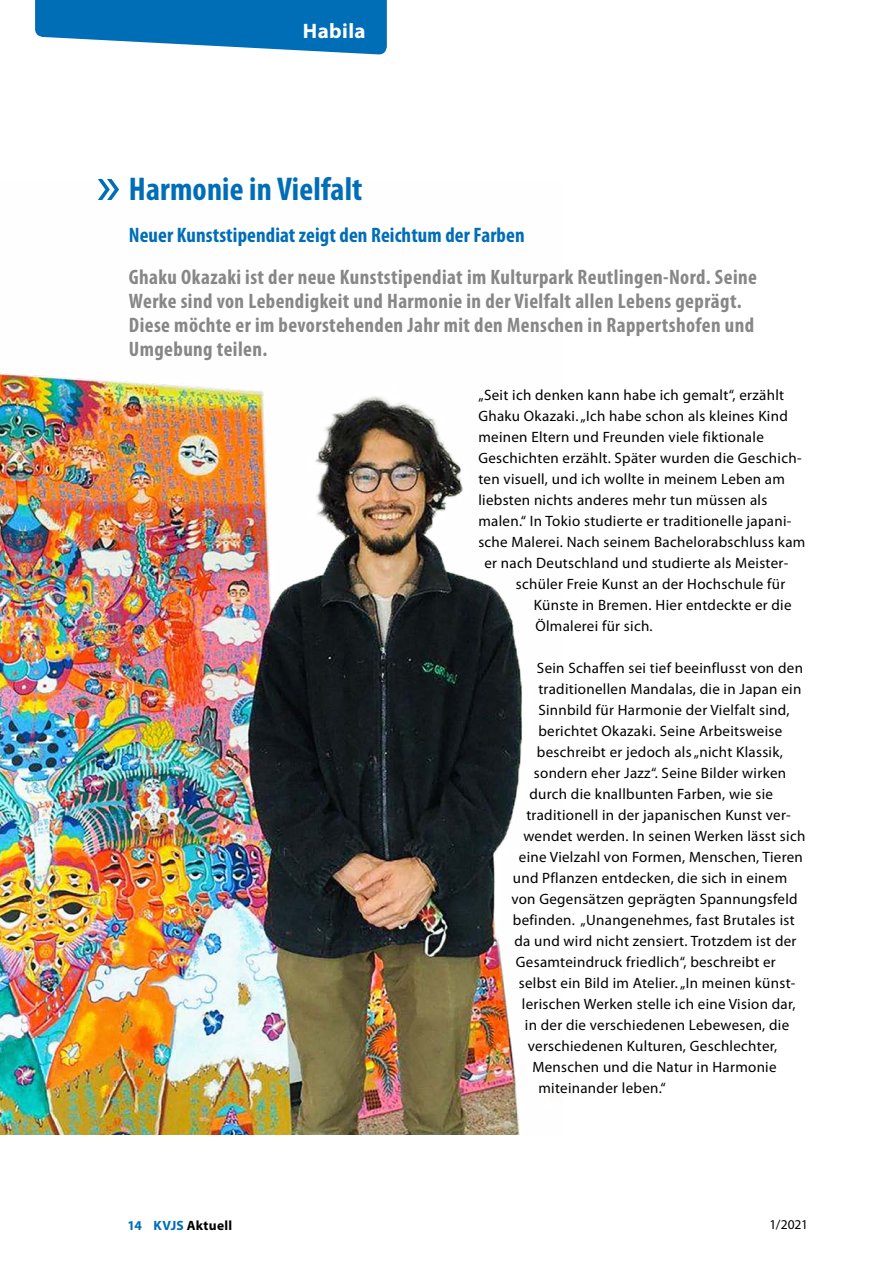
<style>
.page{position:relative;width:893px;height:1263px;background:#fff}
.page>*{position:absolute;margin:0;border:0;box-sizing:border-box;transform-origin:0 0}
.Inhalt_H3_Headline{font:700 condensed 33px "Myriad Pro";letter-spacing:.005em;color:#006db7}
.Inhalt_P_Teaser{font:700 condensed 21px/24px "Myriad Pro";letter-spacing:.02em;color:#868786}
.Inhalt_H4_Subhead{font:700 condensed 21px "Myriad Pro";letter-spacing:.005em;color:#006db7}
.t1{font:700 21px "Myriad Pro";letter-spacing:.02em;color:#fff}
.Inhalt_P_Copytext{font:15px "Myriad Pro";letter-spacing:.02em;color:#000}
.t2{font:700 13.5px "Myriad Pro";letter-spacing:.02em;color:#000}
.t3{font:13.5px "Myriad Pro";color:#000}
.s1{color:#006db7}
</style>
<div class="page">
<svg style="left:35px;top:0;width:352px;height:54px;background:#2883c2"></svg>
<img style="left:0;top:373px;width:523px;height:762px">
<svg style="left:98px;top:179px;width:21px;height:21px"></svg>
<h2 class="t1" style="left:303px;top:17px;width:64px">Habila</h2>
<h3 class="Inhalt_H3_Headline" style="left:129px;top:169px;width:235px">Harmonie in Vielfalt</h3>
<h4 class="Inhalt_H4_Subhead" style="left:129px;top:222px;width:397px">Neuer Kunststipendiat zeigt den Reichtum der Farben</h4>
<p class="Inhalt_P_Teaser" style="left:129px;top:265px;width:630px">Ghaku Okazaki ist der neue Kunststipendiat im Kulturpark Reutlingen-Nord. Seine Werke sind von Lebendigkeit und Harmonie in der Vielfalt allen Lebens geprägt.<br>Diese möchte er im bevorstehenden Jahr mit den Menschen in Rappertshofen und Umgebung teilen.</p>
<p class="Inhalt_P_Copytext" style="left:478px;top:385px;width:307px">„Seit ich denken kann habe ich gemalt“, erzählt</p>
<p class="Inhalt_P_Copytext" style="left:478px;top:406px;width:311px">Ghaku Okazaki. „Ich habe schon als kleines Kind</p>
<p class="Inhalt_P_Copytext" style="left:478px;top:427px;width:287px">meinen Eltern und Freunden viele fiktionale</p>
<p class="Inhalt_P_Copytext" style="left:478px;top:448px;width:325px">Geschichten erzählt. Später wurden die Geschich-</p>
<p class="Inhalt_P_Copytext" style="left:478px;top:469px;width:308px">ten visuell, und ich wollte in meinem Leben am</p>
<p class="Inhalt_P_Copytext" style="left:478px;top:490px;width:290px">liebsten nichts anderes mehr tun müssen als</p>
<p class="Inhalt_P_Copytext" style="left:478px;top:511px;width:315px">malen.“ In Tokio studierte er traditionelle japani-</p>
<p class="Inhalt_P_Copytext" style="left:478px;top:532px;width:328px">sche Malerei. Nach seinem Bachelorabschluss kam</p>
<p class="Inhalt_P_Copytext" style="left:484px;top:553px;width:305px">er nach Deutschland und studierte als Meister-</p>
<p class="Inhalt_P_Copytext" style="left:516px;top:574px;width:271px">schüler Freie Kunst an der Hochschule für</p>
<p class="Inhalt_P_Copytext" style="left:534px;top:595px;width:259px">Künste in Bremen. Hier entdeckte er die</p>
<p class="Inhalt_P_Copytext" style="left:535px;top:616px;width:119px">Ölmalerei für sich.</p>
<p class="Inhalt_P_Copytext" style="left:537px;top:658px;width:268px">Sein Schaffen sei tief beeinflusst von den</p>
<p class="Inhalt_P_Copytext" style="left:538px;top:679px;width:264px">traditionellen Mandalas, die in Japan ein</p>
<p class="Inhalt_P_Copytext" style="left:538px;top:700px;width:253px">Sinnbild für Harmonie der Vielfalt sind,</p>
<p class="Inhalt_P_Copytext" style="left:538px;top:721px;width:245px">berichtet Okazaki. Seine Arbeitsweise</p>
<p class="Inhalt_P_Copytext" style="left:537px;top:742px;width:248px">beschreibt er jedoch als „nicht Klassik,</p>
<p class="Inhalt_P_Copytext" style="left:534px;top:763px;width:254px">sondern eher Jazz“. Seine Bilder wirken</p>
<p class="Inhalt_P_Copytext" style="left:529px;top:784px;width:245px">durch die knallbunten Farben, wie sie</p>
<p class="Inhalt_P_Copytext" style="left:526px;top:805px;width:266px">traditionell in der japanischen Kunst ver-</p>
<p class="Inhalt_P_Copytext" style="left:523px;top:826px;width:283px">wendet werden. In seinen Werken lässt sich</p>
<p class="Inhalt_P_Copytext" style="left:519px;top:847px;width:286px">eine Vielzahl von Formen, Menschen, Tieren</p>
<p class="Inhalt_P_Copytext" style="left:513px;top:868px;width:276px">und Pflanzen entdecken, die sich in einem</p>
<p class="Inhalt_P_Copytext" style="left:511px;top:889px;width:288px">von Gegensätzen geprägten Spannungsfeld</p>
<p class="Inhalt_P_Copytext" style="left:513px;top:910px;width:283px">befinden. „Unangenehmes, fast Brutales ist</p>
<p class="Inhalt_P_Copytext" style="left:514px;top:931px;width:284px">da und wird nicht zensiert. Trotzdem ist der</p>
<p class="Inhalt_P_Copytext" style="left:516px;top:952px;width:261px">Gesamteindruck friedlich“, beschreibt er</p>
<p class="Inhalt_P_Copytext" style="left:519px;top:973px;width:278px">selbst ein Bild im Atelier. „In meinen künst-</p>
<p class="Inhalt_P_Copytext" style="left:522px;top:994px;width:275px">lerischen Werken stelle ich eine Vision dar,</p>
<p class="Inhalt_P_Copytext" style="left:525px;top:1015px;width:266px">in der die verschiedenen Lebewesen, die</p>
<p class="Inhalt_P_Copytext" style="left:528px;top:1036px;width:251px">verschiedenen Kulturen, Geschlechter,</p>
<p class="Inhalt_P_Copytext" style="left:532px;top:1057px;width:246px">Menschen und die Natur in Harmonie</p>
<p class="Inhalt_P_Copytext" style="left:538px;top:1078px;width:129px">miteinander leben.“</p>
<p class="t2" style="left:128px;top:1216px;width:106px"><span class="s1">14 KVJS</span> Aktuell</p>
<p class="t3" style="left:770px;top:1216px;width:40px">1/2021</p>
</div>
